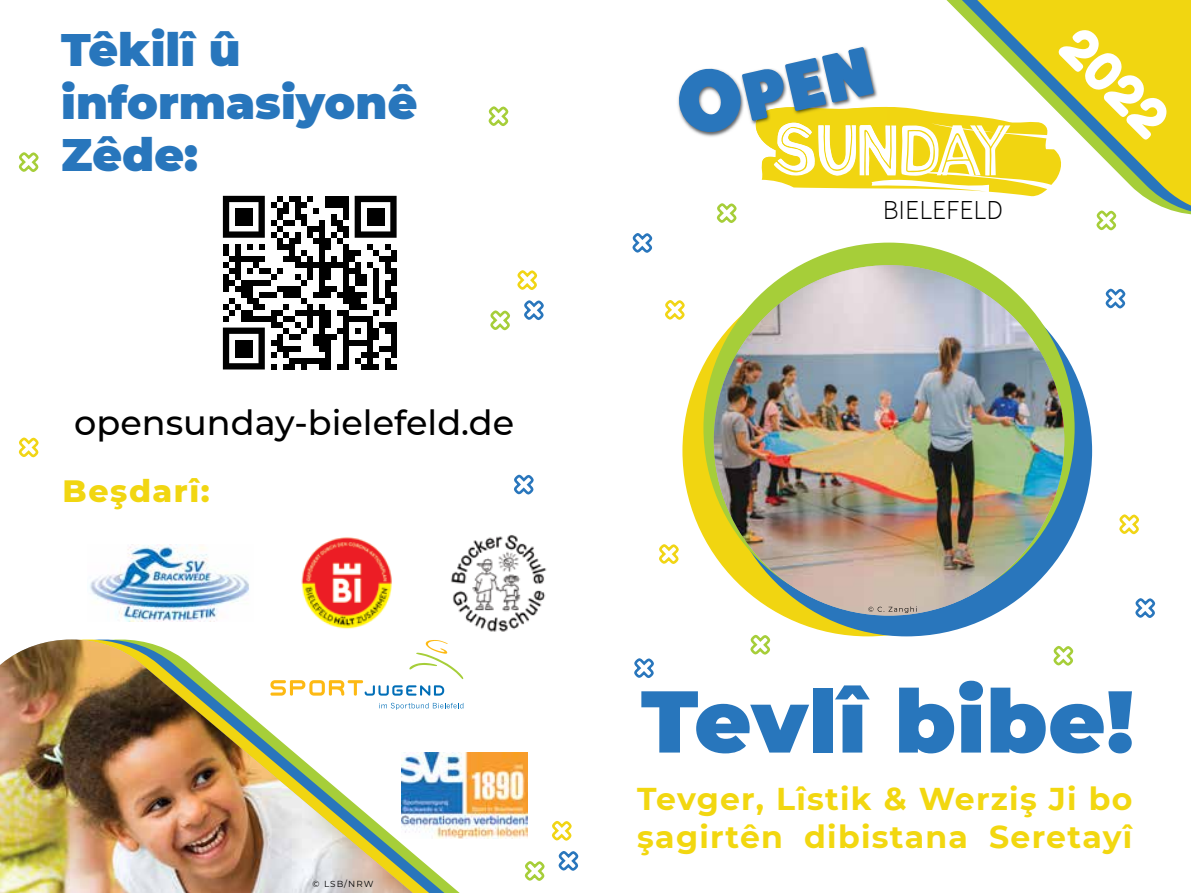
<style>
.page{position:relative;width:1191px;height:893px;background:#fff}
.page>*{position:absolute;margin:0;border:0;box-sizing:border-box;transform-origin:0 0}
.t1{font:900 87.5px "Montserrat";letter-spacing:.01em;color:#2876bc}
.t2{font:68.25px "Mister London Sans";color:#2976bc}
.t3{font:52.5px "Fredoka One";color:#fff}
.t4{font:900 45.5px/52.5px "Montserrat";color:#2876bc}
.t5{font:500 35px "Montserrat";color:#000}
.t6{font:700 31.5px/37.8px "Montserrat";letter-spacing:.04em;color:#f2d710}
.t7{font:800 31.5px "Montserrat";letter-spacing:.05em;color:#f1d611}
.t8{font:300 27.47px "Source Sans Pro";color:#000}
.t9{font:8.75px "Montserrat";letter-spacing:.12em;color:#000}
.s1{font-size:84.35px}
</style>
<div class="page">
<svg style="left:761px;top:107px;width:170px;height:82px"></svg>
<img style="left:677px;top:46px;width:210px;height:91px">
<img style="left:754px;top:107px;width:133px;height:55px">
<img style="left:776px;top:123px;width:38px;height:39px">
<img style="left:818px;top:125px;width:39px;height:37px">
<img style="left:859px;top:125px;width:28px;height:37px">
<svg style="left:931px;top:0;width:260px;height:215px"></svg>
<svg style="left:947px;top:0;width:244px;height:214px"></svg>
<svg style="left:962px;top:0;width:229px;height:212px;fill:#f1d611"></svg>
<svg style="left:413px;top:702px;width:17px;height:191px"></svg>
<img style="left:0;top:639px;width:413px;height:254px">
<svg style="left:223px;top:196px;width:173px;height:173px"></svg>
<div style="left:235px;top:208px;width:18px;height:18px;background:#000"></div>
<div style="left:367px;top:208px;width:17px;height:18px;background:#000"></div>
<div style="left:235px;top:340px;width:18px;height:17px;background:#000"></div>
<div style="left:682px;top:265px;width:371px;height:371px;background:#f1d511;border-radius:50%"></div>
<div style="left:721px;top:265px;width:371px;height:371px;background:#2976bc;border-radius:50%"></div>
<div style="left:703px;top:243px;width:371px;height:371px;background:#a6ce39;border-radius:50%"></div>
<img style="left:714px;top:265px;width:350px;height:351px;border-radius:175px">
<svg style="left:868px;top:606px;width:48px;height:7px"></svg>
<svg style="left:379px;top:703px;width:84px;height:7px"></svg>
<svg style="left:270px;top:640px;width:193px;height:56px"></svg>
<img style="left:451px;top:535px;width:96px;height:97px">
<img style="left:402px;top:752px;width:125px;height:86px">
<img style="left:301px;top:537px;width:91px;height:92px">
<img style="left:89px;top:545px;width:160px;height:77px">
<svg style="left:1092px;top:206px;width:28px;height:9px"></svg>
<svg style="left:520px;top:817px;width:8px;height:21px"></svg>
<h3 class="t4" style="left:61px;top:21px;width:358px">Têkilî û informasiyonê<br>Zêde:</h3>
<p class="t5" style="left:74px;top:398px;width:441px">opensunday-bielefeld.de</p>
<p class="t7" style="left:63px;top:467px;width:149px">Beşdarî:</p>
<p class="t9" style="left:313px;top:877px;width:62px">© LSB/NRW</p>
<h2 class="t2" style="left:670px;top:77px;width:200px;rotate:-13deg"><span class="s1">O</span>PEN</h2>
<p class="t8" style="left:882px;top:193px;width:122px">BIELEFELD</p>
<h3 class="t3" style="left:1092px;top:15px;width:129px;rotate:45deg">2022</h3>
<h1 class="t1" style="left:641px;top:656px;width:494px">Tevlî bibe!</h1>
<p class="t6" style="left:637px;top:778px;width:496px">Tevger, Lîstik &amp; Werziş Ji bo şagirtên dibistana Seretayî</p>
</div>
